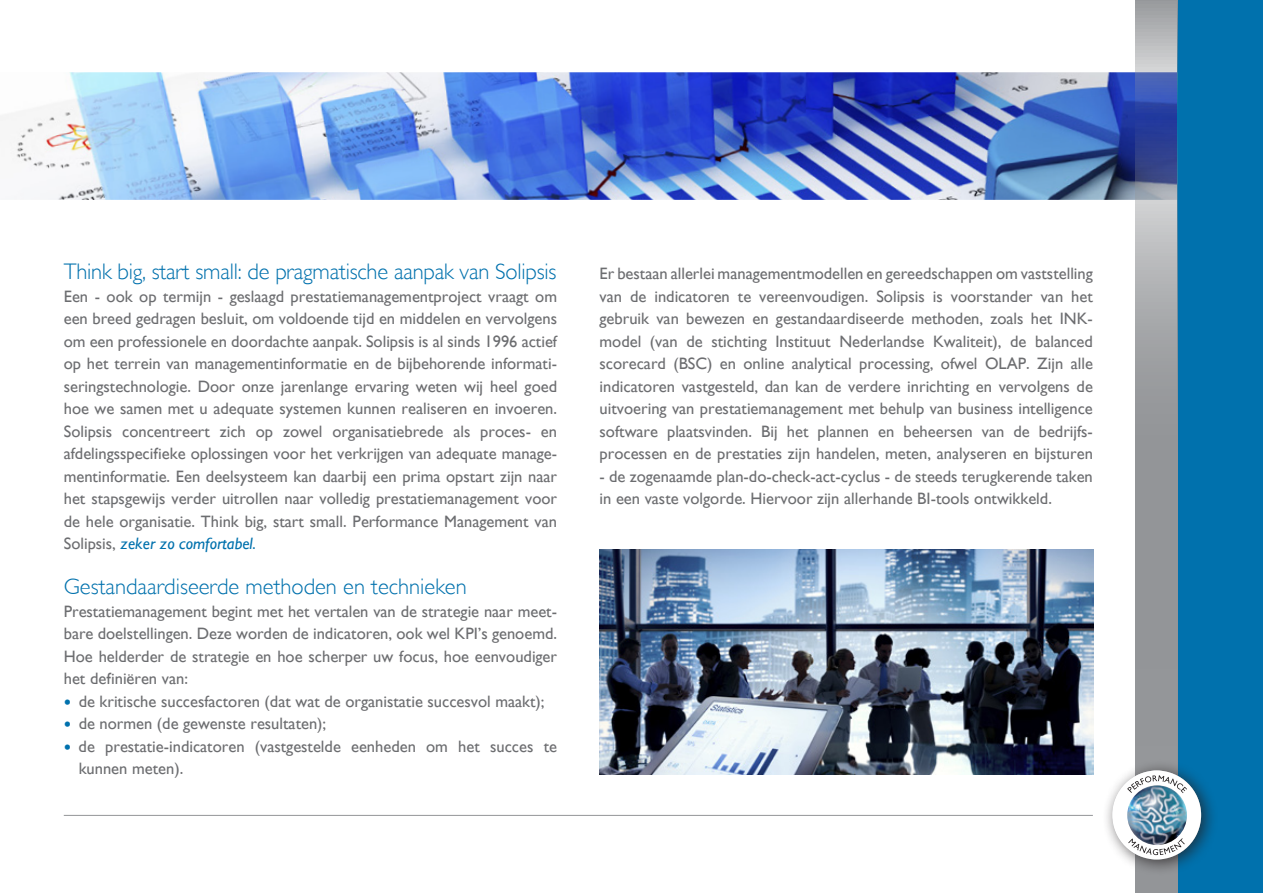
<style>
.page{position:relative;width:1263px;height:893px;background:#fff}
.page>*{position:absolute;margin:0;border:0;box-sizing:border-box;transform-origin:0 0}
.subkop{font:300 22.5px "Gill Sans";letter-spacing:-.01em;color:#0071ad}
.plat{font:300 22.5px "Gill Sans";color:#0071ad}
.plat-2{font:16.5px/22.5px "Gill Sans";color:#6c6d70;text-align:justify}
.s1{font-style:italic;color:#0071ad}
.s2{font-size:21px;color:#0071ad}
</style>
<div class="page">
<img style="left:0;top:72px;width:1135px;height:128px">
<div style="left:1178px;top:0;width:85px;height:893px;background:#0071ad"></div>
<svg style="left:1135px;top:0;width:43px;height:893px;background:#8f95a3"></svg>
<hr style="left:64px;top:815px;width:1029px;height:1px;background:#939598">
<div style="left:1102px;top:759px;width:117px;height:117px;background:#231f20;opacity:.75"></div>
<img style="left:1112px;top:771px;width:89px;height:89px">
<img style="left:600px;top:549px;width:494px;height:225px">
<p class="subkop" style="left:64px;top:259px;width:494px">Think big, start small: de pragmatische aanpak van Solipsis</p>
<p class="plat-2" style="left:64px;top:285px;width:495px">Een - ook op termijn - geslaagd prestatiemanagementproject vraagt om een breed gedragen besluit, om voldoende tijd en middelen en vervolgens om een professionele en doordachte aanpak. Solipsis is al sinds 1996 actief op het terrein van managementinformatie en de bijbehorende informati&shy;seringstechnologie. Door onze jarenlange ervaring weten wij heel goed hoe we samen met u adequate systemen kunnen realiseren en invoeren.<br>Solipsis concentreert zich op zowel organisatiebrede als proces- en afdelings-specifieke oplossingen voor het verkrijgen van adequate manage&shy;mentinformatie. Een deelsysteem kan daarbij een prima opstart zijn naar het stapsgewijs verder uitrollen naar volledig prestatiemanagement voor de hele organisatie. Think big, start small. Performance Management van Solipsis, <span class="s1">zeker zo comfortabel.</span></p>
<p class="plat" style="left:64px;top:574px;width:404px">Gestandaardiseerde methoden en technieken</p>
<p class="plat-2" style="left:64px;top:600px;width:495px">Prestatiemanagement begint met het vertalen van de strategie naar meet&shy;bare doelstellingen. Deze worden de indicatoren, ook wel KPI’s genoemd.<br>Hoe helderder de strategie en hoe scherper uw focus, hoe eenvoudiger het definiëren van:</p>
<p class="plat-2" style="left:64px;top:690px;width:482px"><span class="s2">•</span> de kritische succesfactoren (dat wat de organistatie succesvol maakt);</p>
<p class="plat-2" style="left:64px;top:712px;width:264px"><span class="s2">•</span> de normen (de gewenste resultaten);</p>
<p class="plat-2" style="left:79px;top:735px;width:480px;text-indent:-15px"><span class="s2">•</span> de prestatie-indicatoren (vastgestelde eenheden om het succes te kunnen meten).</p>
<p class="plat-2" style="left:600px;top:262px;width:495px">Er bestaan allerlei managementmodellen en gereedschappen om vaststelling van de indicatoren te vereenvoudigen. Solipsis is voorstander van het gebruik van bewezen en gestandaardiseerde methoden, zoals het INK&shy;model (van de stichting Instituut Nederlandse Kwaliteit), de balanced scorecard (BSC) en online analytical processing, ofwel OLAP. Zijn alle indicatoren vastgesteld, dan kan de verdere inrichting en vervolgens de uitvoering van prestatiemanagement met behulp van business intelligence software plaatsvinden. Bij het plannen en beheersen van de bedrijfs&shy;processen en de prestaties zijn handelen, meten, analyseren en bijsturen</p>
<p class="plat-2" style="left:600px;top:465px;width:495px">- de zogenaamde plan-do-check-act-cyclus - de steeds terugkerende taken in een vaste volgorde. Hiervoor zijn allerhande BI-tools ontwikkeld.</p>
</div>
